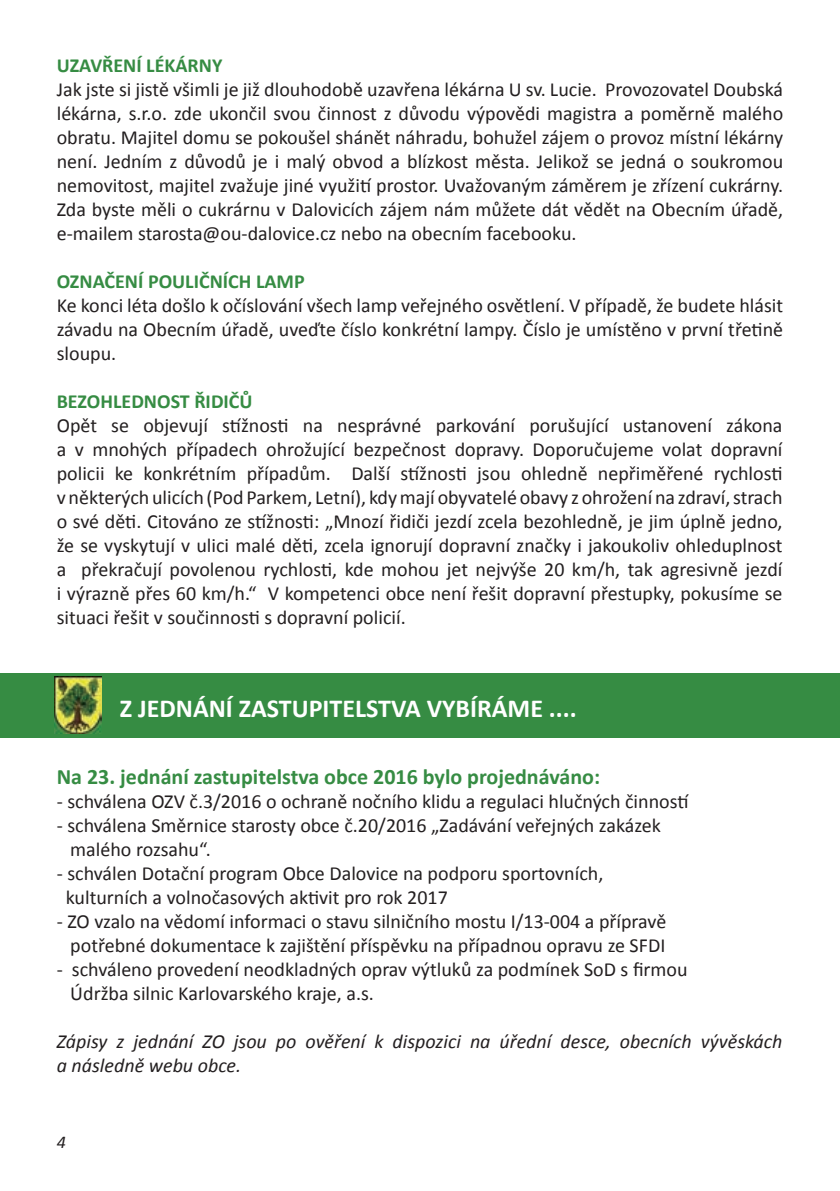
<style>
.page{position:relative;width:840px;height:1191px;background:#fff}
.page>*{position:absolute;margin:0;border:0;box-sizing:border-box;transform-origin:0 0}
.t1{font:700 26px "Calibri";color:#fff}
.t2{font:700 22px "Calibri";color:#368c43}
.t3{font:20px/24px "Calibri";color:#231f20;text-align:justify}
.t4{font:italic 20px/24px "Calibri";color:#231f20}
.t5{font:700 20px "Calibri";color:#368c43}
.t6{font:italic 18px "Calibri";color:#231f20}
</style>
<div class="page">
<div style="left:0;top:673px;width:839px;height:64px;background:#368c43"></div>
<img style="left:55px;top:677px;width:47px;height:56px">
<p class="t5" style="left:57px;top:52px;width:167px">UZAVŘENÍ LÉKÁRNY</p>
<p class="t3" style="left:57px;top:77px;width:727px">Jak jste si jistě všimli je již dlouhodobě uzavřena lékárna U sv. Lucie. Provozovatel Doubská lékárna, s.r.o. zde ukončil svou činnost z důvodu výpovědi magistra a poměrně malého obratu. Majitel domu se pokoušel shánět náhradu, bohužel zájem o provoz místní lékárny není. Jedním z důvodů je i malý obvod a blízkost města. Jelikož se jedná o soukromou nemovitost, majitel zvažuje jiné využití prostor. Uvažovaným záměrem je zřízení cukrárny.<br>Zda byste měli o cukrárnu v Dalovicích zájem nám můžete dát vědět na Obecním úřadě, e-mailem starosta@ou-dalovice.cz nebo na obecním facebooku.</p>
<p class="t5" style="left:57px;top:268px;width:249px">OZNAČENÍ POULIČNÍCH LAMP</p>
<p class="t3" style="left:57px;top:293px;width:727px">Ke konci léta došlo k očíslování všech lamp veřejného osvětlení. V případě, že budete hlásit závadu na Obecním úřadě, uveďte číslo konkrétní lampy. Číslo je umístěno v první třetině sloupu.</p>
<p class="t5" style="left:57px;top:388px;width:197px">BEZOHLEDNOST ŘIDIČŮ</p>
<p class="t3" style="left:57px;top:413px;width:727px">Opět se objevují stížnosti na nesprávné parkování porušující ustanovení zákona a v mnohých případech ohrožující bezpečnost dopravy. Doporučujeme volat dopravní policii ke konkrétním případům. Další stížnosti jsou ohledně nepřiměřené rychlosti v některých ulicích (Pod Parkem, Letní), kdy mají obyvatelé obavy z ohrožení na zdraví, strach o své děti. Citováno ze stížnosti: „Mnozí řidiči jezdí zcela bezohledně, je jim úplně jedno, že se vyskytují v ulici malé děti, zcela ignorují dopravní značky i jakoukoliv ohleduplnost a překračují povolenou rychlosti, kde mohou jet nejvýše 20 km/h, tak agresivně jezdí i výrazně přes 60 km/h.“ V kompetenci obce není řešit dopravní přestupky, pokusíme se situaci řešit v součinnosti s dopravní policií.</p>
<h1 class="t1" style="left:120px;top:692px;width:458px">Z JEDNÁNÍ ZASTUPITELSTVA VYBÍRÁME ....</h1>
<p class="t2" style="left:57px;top:762px;width:544px">Na 23. jednání zastupitelstva obce 2016 bylo projednáváno:</p>
<p class="t3" style="left:57px;top:789px;width:633px">- schválena OZV č.3/2016 o ochraně nočního klidu a regulaci hlučných činností</p>
<p class="t3" style="left:70px;top:813px;width:591px;text-indent:-14px">- schválena Směrnice starosty obce č.20/2016 „Zadávání veřejných zakázek malého rozsahu“.</p>
<p class="t3" style="left:66px;top:861px;width:538px;text-indent:-9px">- schválen Dotační program Obce Dalovice na podporu sportovních, kulturních a volnočasových aktivit pro rok 2017</p>
<p class="t3" style="left:57px;top:909px;width:610px;text-align:right">- ZO vzalo na vědomí informaci o stavu silničního mostu I/13-004 a přípravě potřebné dokumentace k zajištění příspěvku na případnou opravu ze SFDI</p>
<p class="t3" style="left:70px;top:957px;width:618px;text-indent:-14px">- schváleno provedení neodkladných oprav výtluků za podmínek SoD s firmou<br>Údržba silnic Karlovarského kraje, a.s.</p>
<p class="t4" style="left:57px;top:1028px;width:726px">Zápisy z jednání ZO jsou po ověření k dispozici na úřední desce, obecních vývěskách a následně webu obce.</p>
<p class="t6" style="left:57px;top:1129px;width:11px">4</p>
</div>
